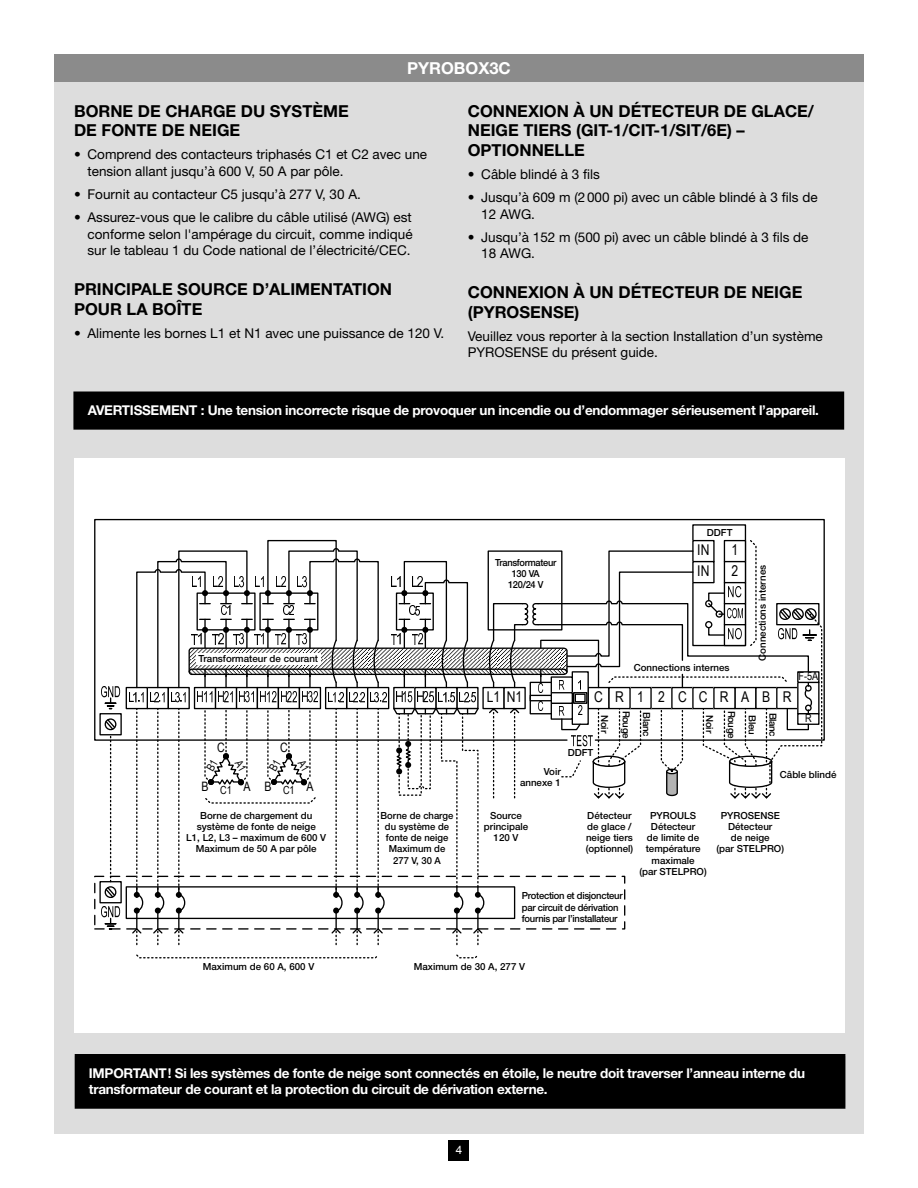
<style>
.page{position:relative;width:918px;height:1188px;background:#fff}
.page>*{position:absolute;margin:0;border:0;box-sizing:border-box;transform-origin:0 0}
.Sous-titres{font:700 16.5px/19.5px "Helvetica Neue LT Std";color:#000}
.Sous-titres-2{font:700 16.5px "Helvetica Neue LT Std";color:#fff}
.t1{font:14.85px/21px "Arial Narrow";letter-spacing:.825em;color:#000}
.t2{font:14.85px "Arial Narrow";letter-spacing:.845em;color:#000}
.Texte_courant{font:13.5px/16.5px "Helvetica Neue LT Std";color:#000}
.Attention{font:700 13.5px/16.5px "Helvetica Neue LT Std";letter-spacing:-.02em;color:#fff}
.t3{font:13.05px "Arial Narrow";color:#000}
.t4{font:11.7px "Arial";color:#fff}
.t5{font:11.25px "Arial Narrow";color:#000}
.Texte_sous_image{font:500 9.75px/11.2px "Helvetica Neue LT Std";color:#000;text-align:center}
.Texte_sous_image-2{font:500 9.75px/11.2px "Helvetica Neue LT Std";letter-spacing:-.03em;color:#000}
.Texte_sous_image-3{font:500 9.75px/11.2px "Helvetica Neue LT Std";letter-spacing:-.03em;color:#000;text-align:center;scale:.95 1}
</style>
<div class="page">
<div style="left:449px;top:1140px;width:20px;height:20px;background:#000"></div>
<div style="left:54px;top:72px;width:810px;height:1062px;background:#ddd"></div>
<div style="left:74px;top:458px;width:771px;height:574px;background:#fff"></div>
<svg style="left:94px;top:518px;width:731px;height:223px"></svg>
<div style="left:693px;top:525px;width:52px;height:121px;background:#fff"></div>
<div style="left:777px;top:604px;width:42px;height:21px;background:#fff"></div>
<div style="left:776px;top:603px;width:44px;height:22px;border:1px solid #000"></div>
<div style="left:126px;top:688px;width:21px;height:21px;background:#fff"></div>
<div style="left:126px;top:687px;width:22px;height:22px;border:1px solid #000"></div>
<img style="left:129px;top:692px;width:2px;height:30px">
<img style="left:102px;top:907px;width:18px;height:23px">
<div style="left:99px;top:881px;width:23px;height:22px;border:1px solid #000"></div>
<svg style="left:105px;top:918px;width:11px;height:12px"></svg>
<div style="left:100px;top:714px;width:21px;height:21px;background:#fff"></div>
<div style="left:99px;top:713px;width:23px;height:22px;border:1px solid #000"></div>
<img style="left:102px;top:686px;width:18px;height:29px">
<svg style="left:104px;top:718px;width:12px;height:180px"></svg>
<svg style="left:456px;top:954px;width:22px;height:5px"></svg>
<svg style="left:136px;top:954px;width:241px;height:5px"></svg>
<div style="left:75px;top:1055px;width:770px;height:53px;background:#000"></div>
<hr style="left:75px;top:1054px;width:770px;height:2px;background:#000">
<hr style="left:75px;top:1107px;width:770px;height:2px;background:#000">
<div style="left:74px;top:392px;width:769px;height:37px;background:#000"></div>
<hr style="left:73px;top:392px;width:771px;height:1px;background:#000">
<hr style="left:73px;top:393px;width:2px;height:35px;background:#000">
<hr style="left:843px;top:393px;width:1px;height:35px;background:#000">
<hr style="left:73px;top:428px;width:771px;height:2px;background:#000">
<div style="left:54px;top:54px;width:810px;height:27px;background:#8b8b8b"></div>
<svg style="left:131px;top:539px;width:686px;height:406px"></svg>
<p class="Sous-titres-2" style="left:407px;top:57px;width:105px">PYROBOX3C</p>
<p class="Sous-titres" style="left:74px;top:101px;width:276px">BORNE DE CHARGE DU SYSTÈME<br>DE FONTE DE NEIGE</p>
<p class="Texte_courant" style="left:88px;top:146px;width:341px;text-indent:-14px">• Comprend des contacteurs triphasés C1 et C2 avec une tension allant jusqu’à 600 V, 50 A par pôle.</p>
<p class="Texte_courant" style="left:74px;top:186px;width:288px">• Fournit au contacteur C5 jusqu’à 277 V, 30 A.</p>
<p class="Texte_courant" style="left:88px;top:209px;width:327px;text-align:justify;text-indent:-14px">• Assurez-vous que le calibre du câble utilisé (AWG) est conforme selon l'ampérage du circuit, comme indiqué sur le tableau 1 du Code national de l’électricité/CEC.</p>
<p class="Sous-titres" style="left:74px;top:279px;width:320px">PRINCIPALE SOURCE D’ALIMENTATION<br>POUR LA BOÎTE</p>
<p class="Texte_courant" style="left:74px;top:325px;width:372px">• Alimente les bornes L1 et N1 avec une puissance de 120 V.</p>
<p class="Sous-titres" style="left:468px;top:101px;width:348px">CONNEXION À UN DÉTECTEUR DE GLACE/<br>NEIGE TIERS (GIT-1/CIT-1/SIT/6E) –<br>OPTIONNELLE</p>
<p class="Texte_courant" style="left:468px;top:166px;width:134px">• Câble blindé à 3 fils</p>
<p class="Texte_courant" style="left:481px;top:189px;width:338px;text-indent:-14px">• Jusqu’à 609 m (2000 pi) avec un câble blindé à 3 fils de<br>12 AWG.</p>
<p class="Texte_courant" style="left:481px;top:229px;width:329px;text-indent:-14px">• Jusqu’à 152 m (500 pi) avec un câble blindé à 3 fils de<br>18 AWG.</p>
<p class="Sous-titres" style="left:468px;top:282px;width:336px">CONNEXION À UN DÉTECTEUR DE NEIGE (PYROSENSE)</p>
<p class="Texte_courant" style="left:468px;top:328px;width:357px">Veuillez vous reporter à la section Installation d’un système<br>PYROSENSE du présent guide.</p>
<p class="Attention" style="left:88px;top:402px;width:733px">AVERTISSEMENT : Une tension incorrecte risque de provoquer un incendie ou d’endommager sérieusement l’appareil.</p>
<p class="Texte_sous_image" style="left:199px;top:653px;width:121px">Transformateur de courant</p>
<p class="t3" style="left:217px;top:738px;width:9px">C</p>
<p class="t3" style="left:202px;top:777px;width:9px">B</p>
<p class="t5" style="left:220px;top:782px;width:32px">C1 <sup>A</sup></p>
<p class="t3" style="left:280px;top:738px;width:9px">C</p>
<p class="t3" style="left:264px;top:777px;width:9px">B</p>
<p class="t5" style="left:283px;top:782px;width:32px">C1 <sup>A</sup></p>
<p class="Texte_sous_image-3" style="left:495px;top:556px;width:66px">Transformateur<br>130 VA<br>120/24 V</p>
<p class="Texte_sous_image" style="left:707px;top:527px;width:27px">DDFT</p>
<p class="t1" style="left:697px;top:539px;width:14px">IN<br>IN</p>
<p class="t1" style="left:731px;top:539px;width:8px">1<br>2</p>
<p class="Texte_sous_image" style="left:757px;top:661px;width:97px;rotate:-90deg">Connections internes</p>
<p class="Texte_sous_image" style="left:634px;top:662px;width:97px">Connections internes</p>
<p class="t5" style="left:799px;top:668px;width:21px">F-5A</p>
<p class="t5" style="left:805px;top:710px;width:8px">R</p>
<p class="t1" style="left:487px;top:686px;width:37px">L1 N1</p>
<p class="t2" style="left:594px;top:686px;width:199px">CR1 2CCRABR</p>
<p class="Texte_sous_image" style="left:632px;top:711px;width:29px;rotate:90deg">Rouge</p>
<p class="Texte_sous_image" style="left:652px;top:712px;width:26px;rotate:90deg">Blanc</p>
<p class="Texte_sous_image" style="left:737px;top:711px;width:29px;rotate:90deg">Rouge</p>
<p class="Texte_sous_image" style="left:758px;top:715px;width:21px;rotate:90deg">Bleu</p>
<p class="Texte_sous_image" style="left:779px;top:713px;width:26px;rotate:90deg">Blanc</p>
<p class="Texte_sous_image" style="left:610px;top:715px;width:20px;rotate:90deg">Noir</p>
<p class="Texte_sous_image" style="left:715px;top:715px;width:20px;rotate:90deg">Noir</p>
<p class="Texte_sous_image" style="left:568px;top:747px;width:27px">DDFT</p>
<p class="Texte_sous_image" style="left:520px;top:766px;width:42px;text-align:right">Voir annexe 1</p>
<p class="Texte_sous_image" style="left:780px;top:769px;width:58px">Câble blindé</p>
<p class="Texte_sous_image" style="left:186px;top:809px;width:141px">Borne de chargement du système de fonte de neige<br>L1, L2, L3 – maximum de 600 V<br>Maximum de 50 A par pôle</p>
<p class="Texte_sous_image" style="left:381px;top:809px;width:74px">Borne de charge du système de fonte de neige<br>Maximum de<br>277 V, 30 A</p>
<p class="Texte_sous_image" style="left:484px;top:809px;width:46px">Source principale<br>120 V</p>
<p class="Texte_sous_image" style="left:586px;top:809px;width:49px;text-align:left">Détecteur de glace / neige tiers (optionnel)</p>
<p class="Texte_sous_image" style="left:639px;top:809px;width:69px">PYROULS<br>Détecteur<br>de limite de température maximale<br>(par STELPRO)</p>
<p class="Texte_sous_image" style="left:717px;top:809px;width:69px">PYROSENSE<br>Détecteur<br>de neige<br>(par STELPRO)</p>
<p class="Texte_sous_image-2" style="left:522px;top:890px;width:102px">Protection et disjoncteur par circuit de dérivation fournis par l’installateur</p>
<p class="Texte_sous_image" style="left:203px;top:961px;width:113px">Maximum de 60 A, 600 V</p>
<p class="Texte_sous_image" style="left:414px;top:961px;width:113px">Maximum de 30 A, 277 V</p>
<p class="Attention" style="left:89px;top:1065px;width:718px">IMPORTANT! Si les systèmes de fonte de neige sont connectés en étoile, le neutre doit traverser l’anneau interne du transformateur de courant et la protection du circuit de dérivation externe.</p>
<p class="t4" style="left:456px;top:1143px;width:8px">4</p>
</div>
